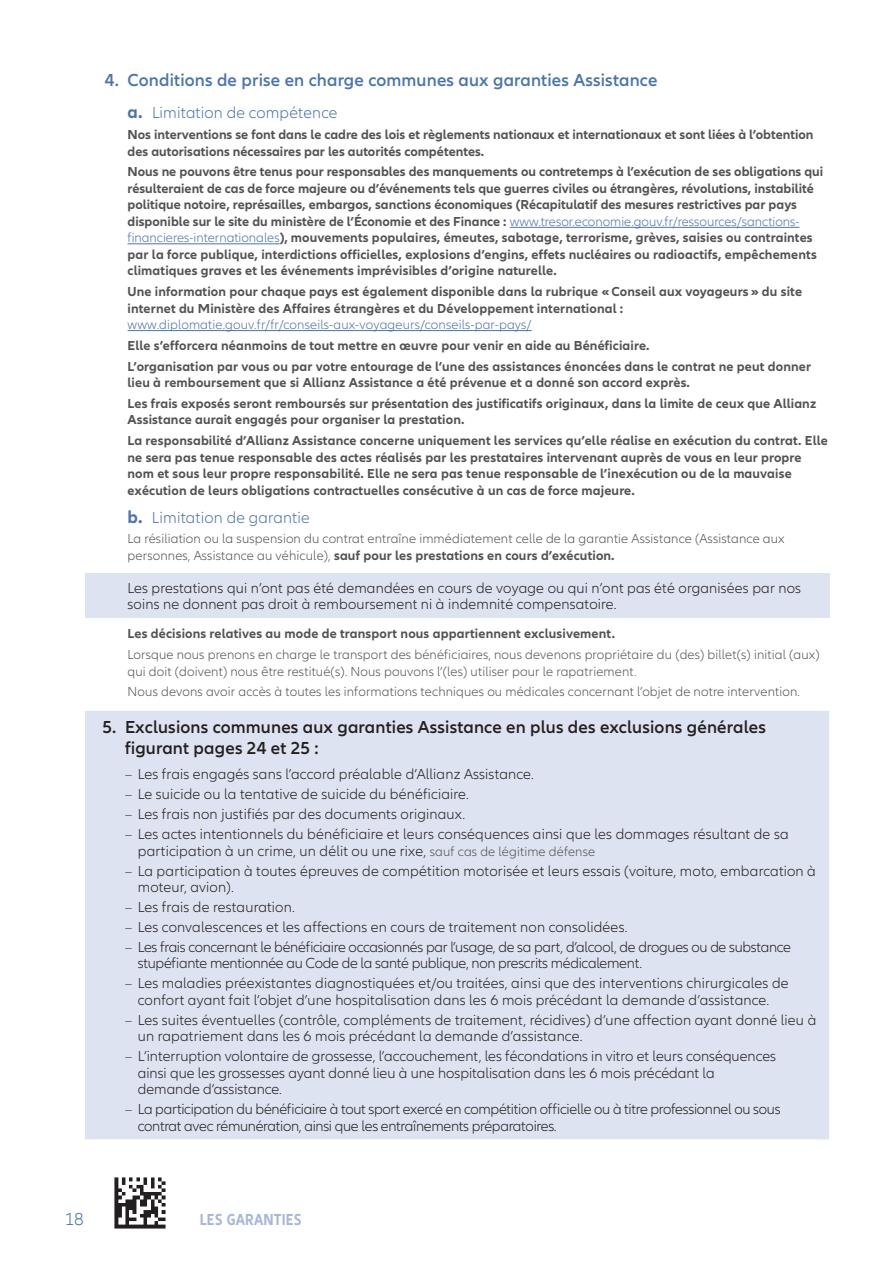
<style>
.page{position:relative;width:893px;height:1263px;background:#fff}
.page>*{position:absolute;margin:0;border:0;box-sizing:border-box;transform-origin:0 0}
.t1{font:600 18px/21px "Allianz Neo";letter-spacing:.01em;color:#231f20}
.t2{font:600 18px "Allianz Neo";letter-spacing:.01em;color:#4974b0}
.t3{font:300 18px "Allianz Neo";color:#4974b0}
.t4{font:300 16.5px "Allianz Neo";letter-spacing:.01em;color:#4974b0}
.t5{font:700 condensed 16.5px "Allianz Neo";letter-spacing:.01em;color:#a7b7d8}
.t6{font:300 15px/16.5px "Allianz Neo";letter-spacing:.01em;color:#231f20}
.t7{font:300 15px/16.5px "Allianz Neo";letter-spacing:-.02em;color:#231f20}
.t8{font:700 13.5px/16.5px "Allianz Neo";letter-spacing:.01em;color:#535355}
.t9{font:300 13.5px/16.5px "Allianz Neo";letter-spacing:.01em;color:#535355}
.t10{font:300 13.5px "Allianz Neo";letter-spacing:.01em;color:#4974b0}
.s1{font-weight:700;font-size:18px}
.s2{font-weight:300;color:#4974b0}
.s3{font-weight:700}
.s4{font-size:13.95px}
.s5{font-size:13.5px;color:#535355}
</style>
<div class="page">
<img style="left:115px;top:1178px;width:51px;height:51px">
<hr style="left:510px;top:227px;width:289px;height:1px;background:#4974b0">
<hr style="left:128px;top:243px;width:152px;height:1px;background:#4974b0">
<hr style="left:128px;top:330px;width:404px;height:1px;background:#4974b0">
<div style="left:85px;top:573px;width:744px;height:45px;background:#dde3f0"></div>
<div style="left:85px;top:711px;width:744px;height:428px;background:#dde3f0"></div>
<h1 class="t2" style="left:105px;top:70px;width:554px">4. Conditions de prise en charge communes aux garanties Assistance</h1>
<p class="t4" style="left:128px;top:104px;width:211px"><span class="s1">a.</span> Limitation de compétence</p>
<p class="t8" style="left:128px;top:127px;width:687px">Nos interventions se font dans le cadre des lois et règlements nationaux et internationaux et sont liées à l’obtention des autorisations nécessaires par les autorités compétentes.</p>
<p class="t8" style="left:128px;top:164px;width:697px">Nous ne pouvons être tenus pour responsables des manquements ou contretemps à l’exécution de ses obligations qui résulteraient de cas de force majeure ou d’événements tels que guerres civiles ou étrangères, révolutions, instabilité politique notoire, représailles, embargos, sanctions économiques (Récapitulatif des mesures restrictives par pays disponible sur le site du ministère de l’Économie et des Finance : <span class="s2">www.tresor.economie.gouv.fr/ressources/sanctions&shy;financieres-internationales</span>), mouvements populaires, émeutes, sabotage, terrorisme, grèves, saisies ou contraintes par la force publique, interdictions officielles, explosions d’engins, effets nucléaires ou radioactifs, empêchements climatiques graves et les événements imprévisibles d’origine naturelle.</p>
<p class="t8" style="left:128px;top:284px;width:676px">Une information pour chaque pays est également disponible dans la rubrique «Conseil aux voyageurs» du site internet du Ministère des Affaires étrangères et du Développement international :</p>
<p class="t10" style="left:128px;top:317px;width:406px">www.diplomatie.gouv.fr/fr/conseils-aux-voyageurs/conseils-par-pays/</p>
<p class="t8" style="left:128px;top:335px;width:685px;line-height:20.7px">Elle s’efforcera néanmoins de tout mettre en œuvre pour venir en aide au Bénéficiaire.<br>L’organisation par vous ou par votre entourage de l’une des assistances énoncées dans le contrat ne peut donner</p>
<p class="t8" style="left:128px;top:372px;width:690px;line-height:20.7px">lieu à remboursement que si Allianz Assistance a été prévenue et a donné son accord exprès.<br>Les frais exposés seront remboursés sur présentation des justificatifs originaux, dans la limite de ceux que Allianz</p>
<p class="t8" style="left:128px;top:410px;width:702px;line-height:20.7px">Assistance aurait engagés pour organiser la prestation.<br>La responsabilité d’Allianz Assistance concerne uniquement les services qu’elle réalise en exécution du contrat. Elle</p>
<p class="t8" style="left:128px;top:449px;width:675px">ne sera pas tenue responsable des actes réalisés par les prestataires intervenant auprès de vous en leur propre nom et sous leur propre responsabilité. Elle ne sera pas tenue responsable de l’inexécution ou de la mauvaise exécution de leurs obligations contractuelles consécutive à un cas de force majeure.</p>
<p class="t4" style="left:128px;top:508px;width:184px"><span class="s1">b.</span> Limitation de garantie</p>
<p class="t9" style="left:128px;top:531px;width:659px">La résiliation ou la suspension du contrat entraîne immédiatement celle de la garantie Assistance (Assistance aux personnes, Assistance au véhicule), <span class="s3">sauf pour les prestations en cours d’exécution.</span></p>
<p class="t6" style="left:128px;top:580px;width:675px">Les prestations qui n’ont pas été demandées en cours de voyage ou qui n’ont pas été organisées par nos soins ne donnent pas droit à remboursement ni à indemnité compensatoire.</p>
<p class="t8" style="left:128px;top:626px;width:489px">Les décisions relatives au mode de transport nous appartiennent exclusivement.</p>
<p class="t9" style="left:128px;top:647px;width:693px">Lorsque nous prenons en charge le transport des bénéficiaires, nous devenons propriétaire du (des) billet(s) initial (aux) qui doit (doivent) nous être restitué(s). Nous pouvons l’(les) utiliser pour le rapatriement.</p>
<p class="t9" style="left:128px;top:684px;width:674px">Nous devons avoir accès à toutes les informations techniques ou médicales concernant l’objet de notre intervention.</p>
<h1 class="t1" style="left:125px;top:717px;width:642px;text-indent:-23px">5. Exclusions communes aux garanties Assistance en plus des exclusions générales figurant pages 24 et 25 :</h1>
<p class="t6" style="left:125px;top:766px;width:411px"><span class="s4">–</span> Les frais engagés sans l’accord préalable d’Allianz Assistance.</p>
<p class="t6" style="left:125px;top:786px;width:346px"><span class="s4">–</span> Le suicide ou la tentative de suicide du bénéficiaire.</p>
<p class="t6" style="left:125px;top:806px;width:342px"><span class="s4">–</span> Les frais non justifiés par des documents originaux.</p>
<p class="t6" style="left:138px;top:826px;width:652px;text-indent:-13px"><span class="s4">–</span> Les actes intentionnels du bénéficiaire et leurs conséquences ainsi que les dommages résultant de sa participation à un crime, un délit ou une rixe, <span class="s5">sauf cas de légitime défense</span></p>
<p class="t6" style="left:138px;top:863px;width:679px;text-indent:-13px"><span class="s4">–</span> La participation à toutes épreuves de compétition motorisée et leurs essais (voiture, moto, embarcation à moteur, avion).</p>
<p class="t6" style="left:125px;top:899px;width:171px"><span class="s4">–</span> Les frais de restauration.</p>
<p class="t6" style="left:125px;top:919px;width:504px"><span class="s4">–</span> Les convalescences et les affections en cours de traitement non consolidées.</p>
<p class="t7" style="left:138px;top:939px;width:655px;text-indent:-13px"><span class="s4">–</span> Les frais concernant le bénéficiaire occasionnés par l’usage, de sa part, d’alcool, de drogues ou de substance stupéfiante mentionnée au Code de la santé publique, non prescrits médicalement.</p>
<p class="t6" style="left:125px;top:975px;width:665px;text-align:center"><span class="s4">–</span> Les maladies préexistantes diagnostiquées et/ou traitées, ainsi que des interventions chirurgicales de confort ayant fait l’objet d’une hospitalisation dans les 6 mois précédant la demande d’assistance.</p>
<p class="t6" style="left:138px;top:1012px;width:680px;text-indent:-13px"><span class="s4">–</span> Les suites éventuelles (contrôle, compléments de traitement, récidives) d’une affection ayant donné lieu à un rapatriement dans les 6 mois précédant la demande d’assistance.</p>
<p class="t6" style="left:138px;top:1048px;width:640px;text-indent:-13px"><span class="s4">–</span> L’interruption volontaire de grossesse, l’accouchement, les fécondations in vitro et leurs conséquences ainsi que les grossesses ayant donné lieu à une hospitalisation dans les 6 mois précédant la demande d’assistance.</p>
<p class="t7" style="left:138px;top:1101px;width:644px;text-indent:-13px"><span class="s4">–</span> La participation du bénéficiaire à tout sport exercé en compétition officielle ou à titre professionnel ou sous contrat avec rémunération, ainsi que les entraînements préparatoires.</p>
<h1 class="t3" style="left:65px;top:1208px;width:20px">18</h1>
<p class="t5" style="left:200px;top:1210px;width:103px">LES GARANTIES</p>
</div>
